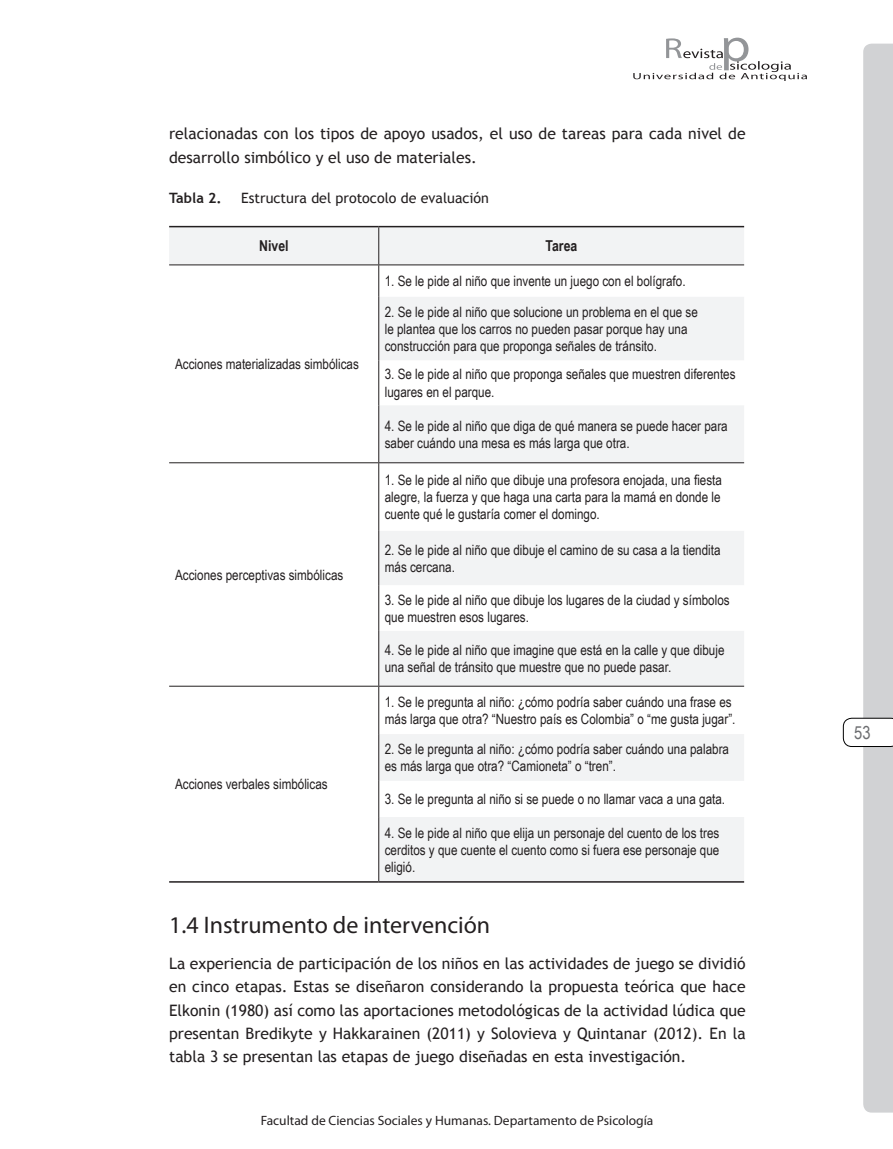
<style>
.page{position:relative;width:893px;height:1149px;background:#fff}
.page>*{position:absolute;margin:0;border:0;box-sizing:border-box;transform-origin:0 0}
.t1{font:24px "Myriad Pro";color:#231f20}
.t2{font:18px "Arial Narrow";color:#6c6d70}
.t3{font:15.75px/23.2px "Trebuchet MS";color:#231f20}
.t4{font:700 15px "Arial Narrow";color:#231f20}
.t5{font:14.25px/17.1px "Arial Narrow";color:#231f20}
.t6{font:14.25px "Trebuchet MS";color:#231f20}
.t7{font:700 14.25px "Trebuchet MS";color:#231f20}
.t8{font:13.5px "Myriad Pro";color:#231f20}
</style>
<div class="page">
<svg style="left:843px;top:44px;width:50px;height:1068px"></svg>
<svg style="left:633px;top:38px;width:174px;height:43px"></svg>
<svg style="left:169px;top:227px;width:575px;height:653px"></svg>
<hr style="left:169px;top:226px;width:210px;height:1px;background:#231f20">
<hr style="left:379px;top:226px;width:365px;height:1px;background:#231f20">
<hr style="left:169px;top:880px;width:210px;height:2px;background:#231f20">
<hr style="left:379px;top:880px;width:365px;height:2px;background:#231f20">
<hr style="left:378px;top:227px;width:1px;height:37px;background:#231f20">
<hr style="left:378px;top:265px;width:1px;height:32px;background:#231f20">
<hr style="left:378px;top:297px;width:1px;height:63px;background:#231f20">
<hr style="left:378px;top:360px;width:1px;height:45px;background:#231f20">
<hr style="left:378px;top:405px;width:1px;height:57px;background:#231f20">
<hr style="left:378px;top:463px;width:1px;height:67px;background:#231f20">
<hr style="left:378px;top:530px;width:1px;height:55px;background:#231f20">
<hr style="left:378px;top:585px;width:1px;height:45px;background:#231f20">
<hr style="left:378px;top:630px;width:1px;height:55px;background:#231f20">
<hr style="left:378px;top:686px;width:1px;height:47px;background:#231f20">
<hr style="left:378px;top:733px;width:1px;height:47px;background:#231f20">
<hr style="left:378px;top:780px;width:1px;height:36px;background:#231f20">
<hr style="left:378px;top:816px;width:1px;height:64px;background:#231f20">
<hr style="left:169px;top:462px;width:210px;height:1px;background:#231f20">
<hr style="left:379px;top:462px;width:365px;height:1px;background:#231f20">
<hr style="left:169px;top:685px;width:210px;height:1px;background:#231f20">
<hr style="left:379px;top:685px;width:365px;height:1px;background:#231f20">
<hr style="left:169px;top:264px;width:210px;height:1px;background:#231f20">
<hr style="left:379px;top:264px;width:365px;height:1px;background:#231f20">
<p class="t3" style="left:169px;top:122px;width:578px">relacionadas con los tipos de apoyo usados, el uso de tareas para cada nivel de desarrollo simbólico y el uso de materiales.</p>
<p class="t7" style="left:169px;top:189px;width:54px">Tabla 2.</p>
<p class="t6" style="left:241px;top:189px;width:249px">Estructura del protocolo de evaluación</p>
<p class="t4" style="left:259px;top:234px;width:31px">Nivel</p>
<p class="t4" style="left:545px;top:234px;width:33px">Tarea</p>
<p class="t5" style="left:175px;top:355px;width:185px">Acciones materializadas simbólicas</p>
<p class="t5" style="left:175px;top:565px;width:170px">Acciones perceptivas simbólicas</p>
<p class="t5" style="left:175px;top:774px;width:154px">Acciones verbales simbólicas</p>
<p class="t5" style="left:385px;top:272px;width:302px">1. Se le pide al niño que invente un juego con el bolígrafo.</p>
<p class="t5" style="left:385px;top:302px;width:315px">2. Se le pide al niño que solucione un problema en el que se le plantea que los carros no pueden pasar porque hay una construcción para que proponga señales de tránsito.</p>
<p class="t5" style="left:385px;top:365px;width:352px">3. Se le pide al niño que proponga señales que muestren diferentes lugares en el parque.</p>
<p class="t5" style="left:385px;top:416px;width:345px">4. Se le pide al niño que diga de qué manera se puede hacer para saber cuándo una mesa es más larga que otra.</p>
<p class="t5" style="left:385px;top:470px;width:339px;text-align:justify">1. Se le pide al niño que dibuje una profesora enojada, una fiesta alegre, la fuerza y que haga una carta para la mamá en donde le cuente qué le gustaría comer el domingo.</p>
<p class="t5" style="left:385px;top:540px;width:337px">2. Se le pide al niño que dibuje el camino de su casa a la tiendita más cercana.</p>
<p class="t5" style="left:385px;top:590px;width:346px">3. Se le pide al niño que dibuje los lugares de la ciudad y símbolos que muestren esos lugares.</p>
<p class="t5" style="left:385px;top:641px;width:341px">4. Se le pide al niño que imagine que está en la calle y que dibuje una señal de tránsito que muestre que no puede pasar.</p>
<p class="t5" style="left:385px;top:692px;width:352px">1. Se le pregunta al niño: ¿cómo podría saber cuándo una frase es más larga que otra? “Nuestro país es Colombia” o “me gusta jugar”.</p>
<p class="t5" style="left:385px;top:739px;width:346px">2. Se le pregunta al niño: ¿cómo podría saber cuándo una palabra es más larga que otra? “Camioneta” o “tren”.</p>
<p class="t5" style="left:385px;top:789px;width:342px">3. Se le pregunta al niño si se puede o no llamar vaca a una gata.</p>
<p class="t5" style="left:385px;top:823px;width:336px;text-align:justify">4. Se le pide al niño que elija un personaje del cuento de los tres cerditos y que cuente el cuento como si fuera ese personaje que eligió.</p>
<h1 class="t1" style="left:169px;top:910px;width:323px">1.4 Instrumento de intervención</h1>
<p class="t3" style="left:169px;top:951px;width:578px;text-align:justify">La experiencia de participación de los niños en las actividades de juego se dividió en cinco etapas. Estas se diseñaron considerando la propuesta teórica que hace Elkonin (1980) así como las aportaciones metodológicas de la actividad lúdica que presentan Bredikyte y Hakkarainen (2011) y Solovieva y Quintanar (2012). En la tabla 3 se presentan las etapas de juego diseñadas en esta investigación.</p>
<p class="t8" style="left:261px;top:1111px;width:394px">Facultad de Ciencias Sociales y Humanas. Departamento de Psicología</p>
<p class="t2" style="left:854px;top:719px;width:18px">53</p>
</div>
